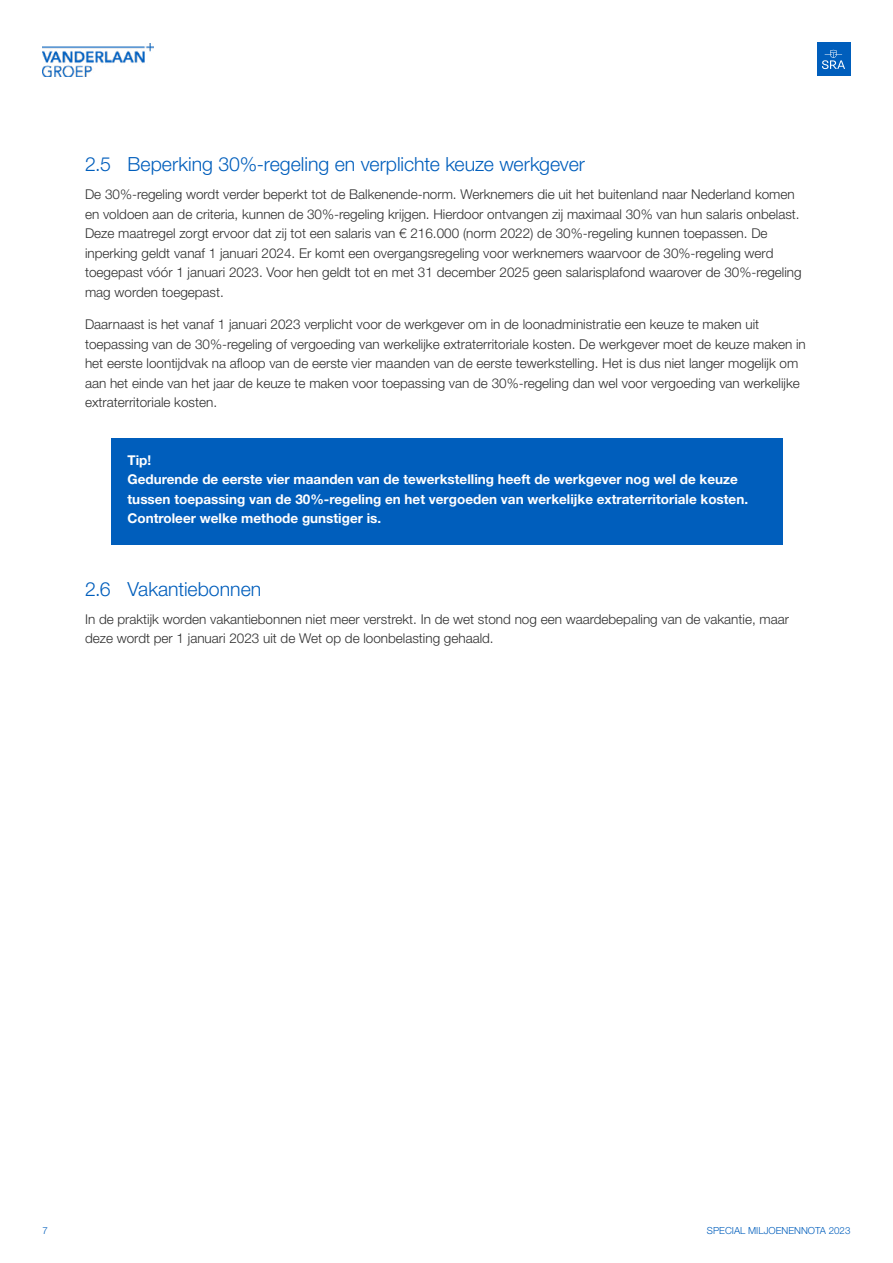
<style>
.page{position:relative;width:893px;height:1263px;background:#fff}
.page>*{position:absolute;margin:0;border:0;box-sizing:border-box;transform-origin:0 0}
.t1{font:300 19.5px "Helvetica Neue LT Std";color:#005ebc}
.t2{font:300 13.5px/19.5px "Helvetica Neue LT Std";color:#2f2f2f}
.t3{font:700 13.5px/19.5px "Helvetica Neue LT Std";color:#fff}
.t4{font:300 9.75px "Helvetica Neue LT Std";color:#005ebc}
</style>
<div class="page">
<div style="left:817px;top:43px;width:33px;height:33px;background:#005ebc"></div>
<svg style="left:822px;top:50px;width:23px;height:19px"></svg>
<img style="left:43px;top:43px;width:111px;height:33px">
<div style="left:111px;top:438px;width:671px;height:106px;background:#005ebc"></div>
<h1 class="t1" style="left:85px;top:152px;width:501px">2.5 Beperking 30%-regeling en verplichte keuze werkgever</h1>
<p class="t2" style="left:85px;top:184px;width:718px">De 30%-regeling wordt verder beperkt tot de Balkenende-norm. Werknemers die uit het buitenland naar Nederland komen en voldoen aan de criteria, kunnen de 30%-regeling krijgen. Hierdoor ontvangen zij maximaal 30% van hun salaris onbelast.<br>Deze maatregel zorgt ervoor dat zij tot een salaris van € 216.000 (norm 2022) de 30%-regeling kunnen toepassen. De inperking geldt vanaf 1 januari 2024. Er komt een overgangsregeling voor werknemers waarvoor de 30%-regeling werd toegepast vóór 1 januari 2023. Voor hen geldt tot en met 31 december 2025 geen salarisplafond waarover de 30%-regeling mag worden toegepast.</p>
<p class="t2" style="left:85px;top:314px;width:722px">Daarnaast is het vanaf 1 januari 2023 verplicht voor de werkgever om in de loonadministratie een keuze te maken uit toepassing van de 30%-regeling of vergoeding van werkelijke extraterritoriale kosten. De werkgever moet de keuze maken in het eerste loontijdvak na afloop van de eerste vier maanden van de eerste tewerkstelling. Het is dus niet langer mogelijk om aan het einde van het jaar de keuze te maken voor toepassing van de 30%-regeling dan wel voor vergoeding van werkelijke extraterritoriale kosten.</p>
<p class="t3" style="left:128px;top:450px;width:622px">Tip!<br>Gedurende de eerste vier maanden van de tewerkstelling heeft de werkgever nog wel de keuze tussen toepassing van de 30%-regeling en het vergoeden van werkelijke extraterritoriale kosten.<br>Controleer welke methode gunstiger is.</p>
<h1 class="t1" style="left:85px;top:577px;width:178px">2.6 Vakantiebonnen</h1>
<p class="t2" style="left:85px;top:609px;width:705px">In de praktijk worden vakantiebonnen niet meer verstrekt. In de wet stond nog een waardebepaling van de vakantie, maar deze wordt per 1 januari 2023 uit de Wet op de loonbelasting gehaald.</p>
<p class="t4" style="left:43px;top:1224px;width:7px">7</p>
<p class="t4" style="left:707px;top:1224px;width:145px">SPECIAL MILJOENENNOTA 2023</p>
</div>
